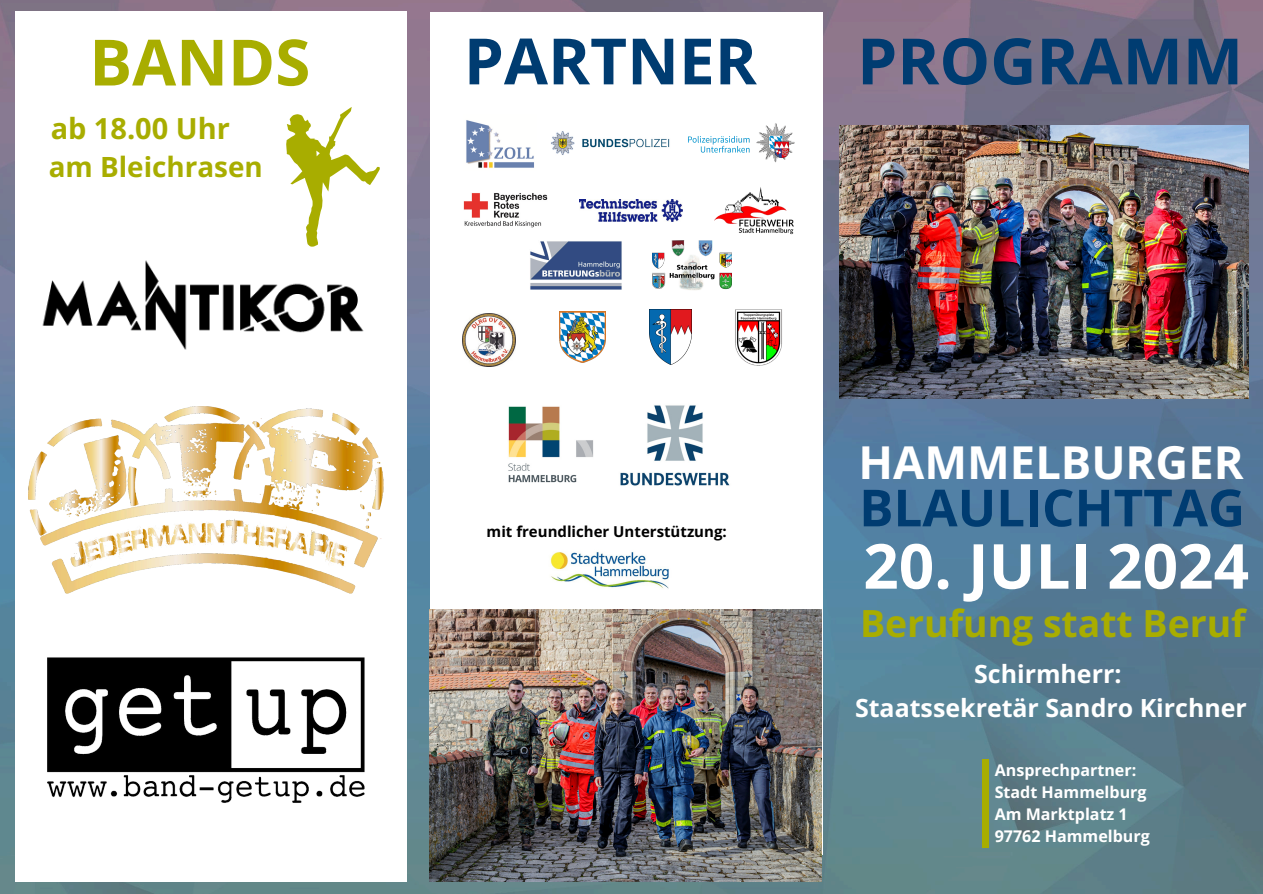
<style>
.page{position:relative;width:1263px;height:894px;background:#fff}
.page>*{position:absolute;margin:0;border:0;box-sizing:border-box;transform-origin:0 0}
.t1{font:700 63.9px "Open Sans";color:#003c71}
.t2{font:700 63.9px "Open Sans";color:#a8ad00}
.t3{font:700 62.1px "Open Sans";color:#fff}
.t4{font:700 51.15px "Open Sans";color:#003c71}
.t5{font:700 45.3px "Open Sans";color:#fff}
.t6{font:700 37.35px "Open Sans";color:#a8ad00}
.t7{font:700 28.95px "Open Sans";color:#a8ad00}
.t8{font:700 27.9px "Open Sans";color:#a8ad00}
.t9{font:700 24.9px/34.3px "Open Sans";color:#fff;text-align:center}
.t10{font:700 16.05px "Open Sans";color:#fff}
.t11{font:700 15px "Open Sans";color:#000}
</style>
<div class="page">
<img style="left:0;top:0;width:1263px;height:893px">
<div style="left:15px;top:12px;width:392px;height:869px;background:#fff"></div>
<img style="left:839px;top:125px;width:410px;height:273px">
<div style="left:982px;top:759px;width:6px;height:88px;background:#a8ad00"></div>
<svg style="left:286px;top:107px;width:94px;height:133px"></svg>
<div style="left:430px;top:12px;width:392px;height:842px;background:#fff"></div>
<img style="left:430px;top:609px;width:391px;height:272px">
<img style="left:47px;top:657px;width:318px;height:146px">
<img style="left:0;top:240px;width:364px;height:134px">
<img style="left:29px;top:406px;width:354px;height:187px">
<img style="left:508px;top:406px;width:85px;height:77px">
<img style="left:620px;top:405px;width:110px;height:81px">
<img style="left:464px;top:193px;width:83px;height:35px">
<img style="left:579px;top:200px;width:103px;height:21px">
<img style="left:466px;top:120px;width:68px;height:48px">
<img style="left:551px;top:131px;width:119px;height:24px">
<img style="left:715px;top:187px;width:79px;height:47px">
<img style="left:550px;top:552px;width:119px;height:37px">
<img style="left:560px;top:311px;width:46px;height:52px">
<img style="left:653px;top:240px;width:79px;height:50px">
<img style="left:649px;top:309px;width:43px;height:56px">
<img style="left:735px;top:309px;width:47px;height:57px">
<img style="left:688px;top:123px;width:107px;height:40px">
<img style="left:463px;top:313px;width:53px;height:53px">
<img style="left:530px;top:241px;width:92px;height:49px">
<p class="t2" style="left:89px;top:17px;width:223px">BANDS</p>
<p class="t1" style="left:464px;top:16px;width:295px">PARTNER</p>
<p class="t1" style="left:857px;top:16px;width:387px">PROGRAMM</p>
<p class="t7" style="left:51px;top:108px;width:181px">ab 18.00 Uhr</p>
<p class="t8" style="left:49px;top:147px;width:215px">am Bleichrasen</p>
<p class="t11" style="left:487px;top:520px;width:242px">mit freundlicher Unterstützung:</p>
<p class="t5" style="left:859px;top:430px;width:386px">HAMMELBURGER</p>
<p class="t4" style="left:859px;top:471px;width:387px">BLAULICHTTAG</p>
<p class="t3" style="left:863px;top:522px;width:387px">20. JULI 2024</p>
<p class="t6" style="left:860px;top:596px;width:387px">Berufung statt Beruf</p>
<p class="t9" style="left:855px;top:655px;width:393px">Schirmherr:<br>Staatssekretär Sandro Kirchner</p>
<p class="t10" style="left:995px;top:758px;width:143px">Ansprechpartner:</p>
<h1 class="t10" style="left:995px;top:780px;width:153px">Stadt Hammelburg</h1>
<p class="t10" style="left:995px;top:802px;width:135px">Am Marktplatz 1</p>
<p class="t10" style="left:995px;top:825px;width:157px">97762 Hammelburg</p>
</div>
